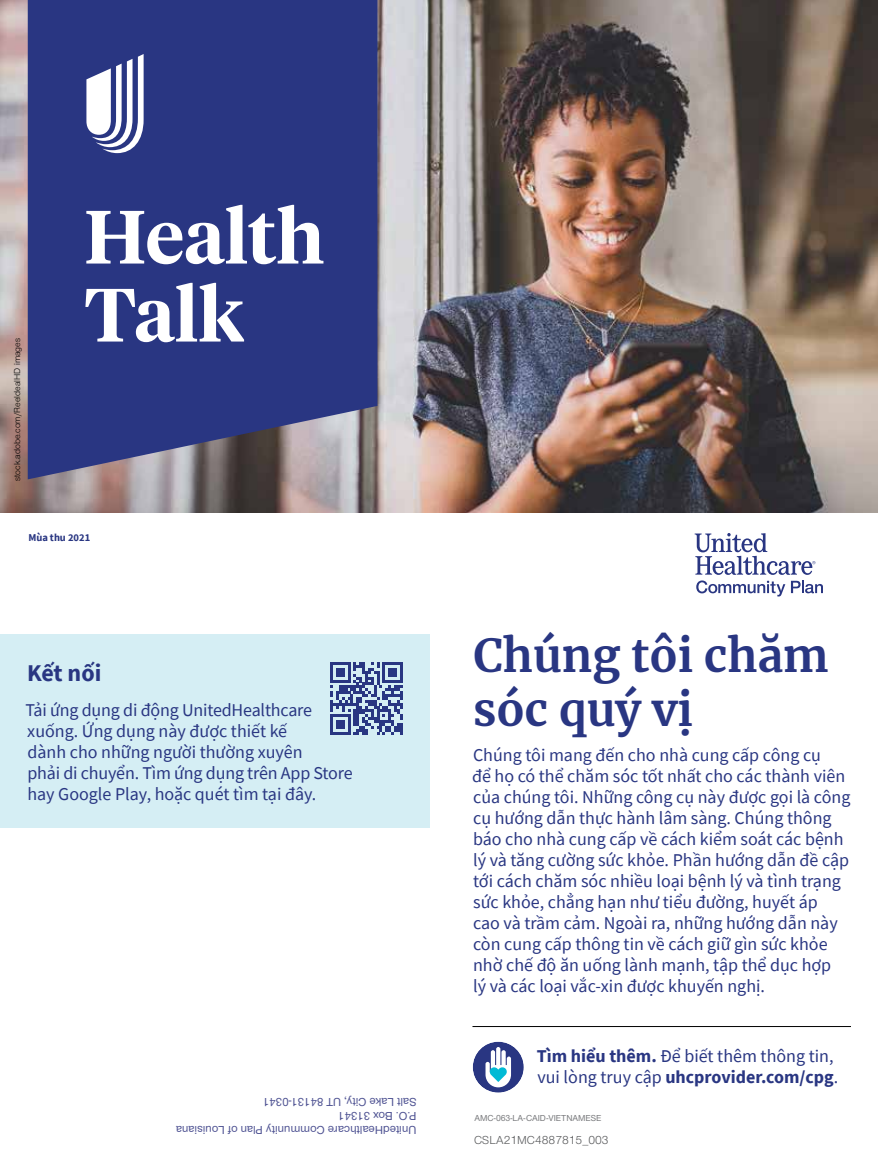
<style>
.page{position:relative;width:878px;height:1161px;background:#fff}
.page>*{position:absolute;margin:0;border:0;box-sizing:border-box;transform-origin:0 0}
.t1{font:600 75px/78px "UHC Serif Headline";color:#fff}
.t2{font:700 45px/54px "Merriweather";color:#293682}
.t3{font:700 24px "Source Sans Pro";letter-spacing:-.005em;color:#293682}
.t4{font:18px/21px "Source Sans Pro";color:#293682}
.t5{font:500 12px/14.2px "UHC Sans";color:#4e5292}
.t6{font:12px "UHC Sans";color:#58595b}
.t7{font:700 10.5px "Source Sans Pro";color:#293682}
.t8{font:9px "UHC Sans";color:#000}
.t9{font:500 9px "UHC Sans";color:#797a7d}
.s1{font-weight:700}
</style>
<div class="page">
<img style="left:0;top:0;width:878px;height:513px">
<svg style="left:694px;top:533px;width:129px;height:64px"></svg>
<div style="left:0;top:634px;width:430px;height:194px;background:#d5eef4"></div>
<div style="left:472px;top:1042px;width:52px;height:51px;background:#293682;border-radius:50%"></div>
<svg style="left:485px;top:1047px;width:26px;height:40px"></svg>
<hr style="left:472px;top:1026px;width:378px;height:1px;background:#000">
<svg style="left:330px;top:662px;width:73px;height:73px"></svg>
<svg style="left:28px;top:0;width:349px;height:479px;background:#313c82"></svg>
<svg style="left:86px;top:54px;width:58px;height:99px"></svg>
<p class="t8" style="left:11px;top:481px;width:144px;rotate:-90deg">stock.adobe.com/ReeldealHD images</p>
<h1 class="t1" style="left:84px;top:194px;width:241px">Health<br>Talk</h1>
<p class="t7" style="left:28px;top:530px;width:63px">Mùa thu 2021</p>
<h3 class="t3" style="left:27px;top:657px;width:76px">Kết nối</h3>
<p class="t4" style="left:25px;top:699px;width:329px">Tải ứng dụng di động UnitedHealthcare xuống. Ứng dụng này được thiết kế<br>dành cho những người thường xuyên<br>phải di chuyển. Tìm ứng dụng trên App Store hay Google Play, hoặc quét tìm tại đây.</p>
<p class="t5" style="left:416px;top:1138px;width:242px;rotate:-180deg">UnitedHealthcare Community Plan of Louisiana<br>P.O. Box 31341<br>Salt Lake City, UT 84131-0341</p>
<h2 class="t2" style="left:473px;top:627px;width:357px">Chúng tôi chăm sóc quý vị</h2>
<p class="t4" style="left:472px;top:744px;width:380px">Chúng tôi mang đến cho nhà cung cấp công cụ<br>để họ có thể chăm sóc tốt nhất cho các thành viên của chúng tôi. Những công cụ này được gọi là công cụ hướng dẫn thực hành lâm sàng. Chúng thông báo cho nhà cung cấp về cách kiểm soát các bệnh lý và tăng cường sức khỏe. Phần hướng dẫn đề cập tới cách chăm sóc nhiều loại bệnh lý và tình trạng sức khỏe, chẳng hạn như tiểu đường, huyết áp<br>cao và trầm cảm. Ngoài ra, những hướng dẫn này còn cung cấp thông tin về cách giữ gìn sức khỏe nhờ chế độ ăn uống lành mạnh, tập thể dục hợp<br>lý và các loại vắc-xin được khuyến nghị.</p>
<p class="t4" style="left:536px;top:1045px;width:303px"><span class="s1">Tìm hiểu thêm.</span> Để biết thêm thông tin, vui lòng truy cập <span class="s1">uhcprovider.com/cpg</span>.</p>
<p class="t9" style="left:474px;top:1112px;width:129px">AMC-063-LA-CAID-VIETNAMESE</p>
<p class="t6" style="left:474px;top:1132px;width:136px">CSLA21MC4887815_003</p>
</div>
